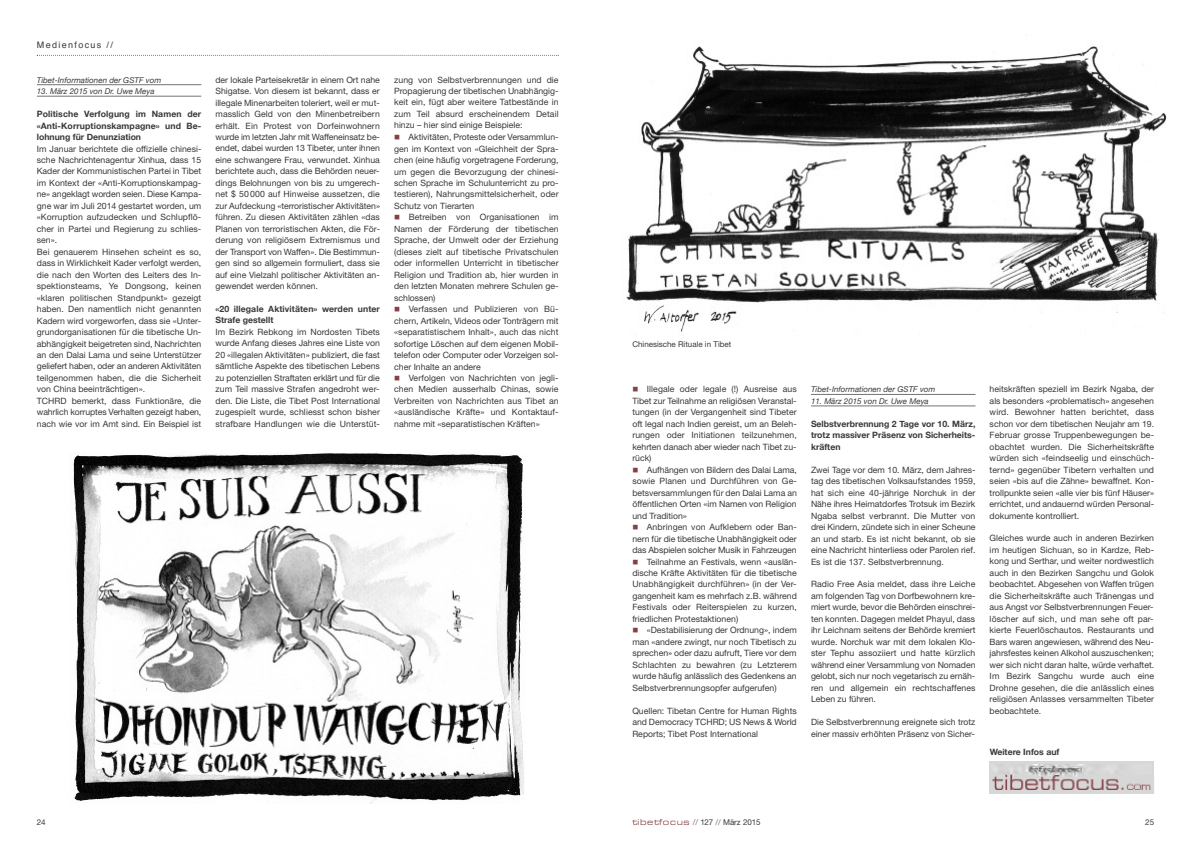
<style>
.page{position:relative;width:1191px;height:842px;background:#fff}
.page>*{position:absolute;margin:0;border:0;box-sizing:border-box;transform-origin:0 0}
.t1{font:9px "Helvetica";letter-spacing:.15em;color:#39383a}
.t2{font:8.7px/11.5px "Helvetica Neue";color:#39383a;text-align:justify}
.t3{font:700 8.7px/11.5px "Helvetica Neue";color:#39383a;text-align:justify}
.t4{font:italic 8px "Helvetica Neue";color:#39383a}
.t5{font:8px "Helvetica Neue";color:#39383a}
.s1{color:#854246}
.s2{font-family:"Eurostile BQ";font-stretch:expanded;font-size:8.5px;color:#854246}
.s3{color:#747475}
</style>
<div class="page">
<img style="left:626px;top:46px;width:541px;height:286px">
<img style="left:73px;top:452px;width:451px;height:351px">
<svg style="left:37px;top:55px;width:521px;height:1px"></svg>
<hr style="left:37px;top:84px;width:164px;height:1px;background:#747475">
<hr style="left:37px;top:96px;width:164px;height:1px;background:#747475">
<div style="left:989px;top:761px;width:165px;height:33px;background:#d7d7d7"></div>
<img style="left:995px;top:764px;width:89px;height:11px">
<svg style="left:995px;top:789px;width:156px;height:1px"></svg>
<img style="left:992px;top:775px;width:159px;height:14px">
<hr style="left:811px;top:394px;width:164px;height:1px;background:#747475">
<hr style="left:811px;top:406px;width:164px;height:1px;background:#747475">
<p class="t1" style="left:37px;top:40px;width:78px">Medienfocus //</p>
<p class="t4" style="left:37px;top:75px;width:126px">Tibet-Informationen der GSTF vom</p>
<p class="t4" style="left:37px;top:87px;width:119px">13. März 2015 von Dr. Uwe Meya</p>
<p class="t3" style="left:37px;top:108px;width:166px">Politische Verfolgung im Namen der «Anti-Korruptionskampagne» und Be&shy;lohnung für Denunziation</p>
<p class="t2" style="left:37px;top:144px;width:166px;text-align:left">Im Januar berichtete die offizielle chinesi&shy;sche Nachrichtenagentur Xinhua, dass 15<br>Kader der Kommunistischen Partei in Tibet im Kontext der «Anti-Korruptionskampag&shy;ne» angeklagt worden seien. Diese Kampa&shy;gne war im Juli 2014 gestartet worden, um «Korruption aufzudecken und Schlupflö&shy;cher in Partei und Regierung zu schlies&shy;sen».<br>Bei genauerem Hinsehen scheint es so, dass in Wirklichkeit Kader verfolgt werden, die nach den Worten des Leiters des In&shy;spektionsteams, Ye Dongsong, keinen «klaren politischen Standpunkt» gezeigt haben. Den namentlich nicht genannten Kadern wird vorgeworfen, dass sie «Unter&shy;grundorganisationen für die tibetische Un&shy;abhängigkeit beigetreten sind, Nachrichten an den Dalai Lama und seine Unterstützer geliefert haben, oder an anderen Aktivitäten teilgenommen haben, die die Sicherheit von China beeinträchtigen».<br>TCHRD bemerkt, dass Funktionäre, die wahrlich korruptes Verhalten gezeigt haben, nach wie vor im Amt sind. Ein Beispiel ist</p>
<p class="t2" style="left:215px;top:75px;width:166px">der lokale Parteisekretär in einem Ort nahe Shigatse. Von diesem ist bekannt, dass er illegale Minenarbeiten toleriert, weil er mut&shy;masslich Geld von den Minenbetreibern erhält. Ein Protest von Dorfeinwohnern wurde im letzten Jahr mit Waffeneinsatz be&shy;endet, dabei wurden 13 Tibeter, unter ihnen eine schwangere Frau, verwundet. Xinhua berichtete auch, dass die Behörden neuer&shy;dings Belohnungen von bis zu umgerech&shy;net $ 50 000 auf Hinweise aussetzen, die zur Aufdeckung «terroristischer Aktivitäten» führen. Zu diesen Aktivitäten zählen «das Planen von terroristischen Akten, die För&shy;derung von religiösem Extremismus und der Transport von Waffen». Die Bestimmun&shy;gen sind so allgemein formuliert, dass sie auf eine Vielzahl politischer Aktivitäten an&shy;gewendet werden können.</p>
<p class="t3" style="left:215px;top:303px;width:166px">«20 illegale Aktivitäten» werden unter<br>Strafe gestellt</p>
<p class="t2" style="left:215px;top:327px;width:166px">Im Bezirk Rebkong im Nordosten Tibets wurde Anfang dieses Jahres eine Liste von 20 «illegalen Aktivitäten» publiziert, die fast sämtliche Aspekte des tibetischen Lebens zu potenziellen Straftaten erklärt und für die zum Teil massive Strafen angedroht wer&shy;den. Die Liste, die Tibet Post International zugespielt wurde, schliesst schon bisher strafbare Handlungen wie die Unterstüt-</p>
<p class="t2" style="left:394px;top:75px;width:166px">zung von Selbstverbrennungen und die Propagierung der tibetischen Unabhängig&shy;keit ein, fügt aber weitere Tatbestände in zum Teil absurd erscheinendem Detail hinzu – hier sind einige Beispiele:</p>
<p class="t2" style="left:394px;top:132px;width:166px"><span class="s1">■</span> Aktivitäten, Proteste oder Versammlun&shy;gen im Kontext von «Gleichheit der Spra&shy;chen (eine häufig vorgetragene Forderung, um gegen die Bevorzugung der chinesi&shy;schen Sprache im Schulunterricht zu pro&shy;testieren), Nahrungsmittelsicherheit, oder Schutz von Tierarten</p>
<p class="t2" style="left:394px;top:212px;width:166px"><span class="s1">■</span> Betreiben von Organisationen im Namen der Förderung der tibetischen Sprache, der Umwelt oder der Erziehung (dieses zielt auf tibetische Privatschulen oder informellen Unterricht in tibetischer Religion und Tradition ab, hier wurden in den letzten Monaten mehrere Schulen ge&shy;schlossen)</p>
<p class="t2" style="left:394px;top:304px;width:166px"><span class="s1">■</span> Verfassen und Publizieren von Bü&shy;chern, Artikeln, Videos oder Tonträgern mit «separatistischem Inhalt», auch das nicht sofortige Löschen auf dem eigenen Mobil&shy;telefon oder Computer oder Vorzeigen sol&shy;cher Inhalte an andere</p>
<p class="t2" style="left:394px;top:373px;width:166px"><span class="s1">■</span> Verfolgen von Nachrichten von jegli&shy;chen Medien ausserhalb Chinas, sowie Verbreiten von Nachrichten aus Tibet an «ausländische Kräfte» und Kontaktauf&shy;nahme mit «separatistischen Kräften»</p>
<p class="t5" style="left:632px;top:341px;width:100px">Chinesische Rituale in Tibet</p>
<p class="t2" style="left:632px;top:384px;width:166px"><span class="s1">■</span> Illegale oder legale (!) Ausreise aus Tibet zur Teilnahme an religiösen Veranstal&shy;tungen (in der Vergangenheit sind Tibeter oft legal nach Indien gereist, um an Beleh&shy;rungen oder Initiationen teilzunehmen, kehrten danach aber wieder nach Tibet zu&shy;rück)</p>
<p class="t2" style="left:632px;top:465px;width:166px"><span class="s1">■</span> Aufhängen von Bildern des Dalai Lama, sowie Planen und Durchführen von Ge&shy;betsversammlungen für den Dalai Lama an öffentlichen Orten «im Namen von Religion und Tradition»</p>
<p class="t2" style="left:632px;top:522px;width:166px"><span class="s1">■</span> Anbringen von Aufklebern oder Ban&shy;nern für die tibetische Unabhängigkeit oder das Abspielen solcher Musik in Fahrzeugen</p>
<p class="t2" style="left:632px;top:556px;width:166px"><span class="s1">■</span> Teilnahme an Festivals, wenn «auslän&shy;dische Kräfte Aktivitäten für die tibetische Unabhängigkeit durchführen» (in der Ver&shy;gangenheit kam es mehrfach z.B. während Festivals oder Reiterspielen zu kurzen, friedlichen Protestaktionen)</p>
<p class="t2" style="left:632px;top:625px;width:166px"><span class="s1">■</span> «Destabilisierung der Ordnung», indem man «andere zwingt, nur noch Tibetisch zu sprechen» oder dazu aufruft, Tiere vor dem Schlachten zu bewahren (zu Letzterem wurde häufig anlässlich des Gedenkens an Selbstverbrennungsopfer aufgerufen)</p>
<p class="t2" style="left:632px;top:706px;width:166px">Quellen: Tibetan Centre for Human Rights and Democracy TCHRD; US News &amp; World Reports; Tibet Post International</p>
<p class="t4" style="left:811px;top:385px;width:126px">Tibet-Informationen der GSTF vom</p>
<p class="t4" style="left:811px;top:396px;width:119px">11. März 2015 von Dr. Uwe Meya</p>
<p class="t3" style="left:811px;top:418px;width:166px">Selbstverbrennung 2 Tage vor 10. März, trotz massiver Präsenz von Sicherheits&shy;kräften</p>
<p class="t2" style="left:811px;top:465px;width:166px">Zwei Tage vor dem 10. März, dem Jahres&shy;tag des tibetischen Volksaufstandes 1959, hat sich eine 40-jährige Norchuk in der Nähe ihres Heimatdorfes Trotsuk im Bezirk Ngaba selbst verbrannt. Die Mutter von drei Kindern, zündete sich in einer Scheune an und starb. Es ist nicht bekannt, ob sie eine Nachricht hinterliess oder Parolen rief.<br>Es ist die 137. Selbstverbrennung.</p>
<p class="t2" style="left:811px;top:579px;width:166px">Radio Free Asia meldet, dass ihre Leiche am folgenden Tag von Dorfbewohnern kre&shy;miert wurde, bevor die Behörden einschrei&shy;ten konnten. Dagegen meldet Phayul, dass ihr Leichnam seitens der Behörde kremiert wurde. Norchuk war mit dem lokalen Klo&shy;ster Tephu assoziiert und hatte kürzlich während einer Versammlung von Nomaden gelobt, sich nur noch vegetarisch zu ernäh&shy;ren und allgemein ein rechtschaffenes Leben zu führen.</p>
<p class="t2" style="left:811px;top:717px;width:166px">Die Selbstverbrennung ereignete sich trotz einer massiv erhöhten Präsenz von Sicher-</p>
<p class="t2" style="left:989px;top:384px;width:166px">heitskräften speziell im Bezirk Ngaba, der als besonders «problematisch» angesehen wird. Bewohner hatten berichtet, dass schon vor dem tibetischen Neujahr am 19.<br>Februar grosse Truppenbewegungen be&shy;obachtet wurden. Die Sicherheitskräfte würden sich «feindseelig und einschüch&shy;ternd» gegenüber Tibetern verhalten und seien «bis auf die Zähne» bewaffnet. Kon&shy;trollpunkte seien «alle vier bis fünf Häuser» errichtet, und andauernd würden Personal&shy;dokumente kontrolliert.</p>
<p class="t2" style="left:989px;top:533px;width:166px">Gleiches wurde auch in anderen Bezirken im heutigen Sichuan, so in Kardze, Reb&shy;kong und Serthar, und weiter nordwestlich auch in den Bezirken Sangchu und Golok beobachtet. Abgesehen von Waffen trügen die Sicherheitskräfte auch Tränengas und aus Angst vor Selbstverbrennungen Feuer&shy;löscher auf sich, und man sehe oft par&shy;kierte Feuerlöschautos. Restaurants und Bars waren angewiesen, während des Neu&shy;jahrsfestes keinen Alkohol auszuschenken; wer sich nicht daran halte, würde verhaftet.<br>Im Bezirk Sangchu wurde auch eine Drohne gesehen, die die anlässlich eines religiösen Anlasses versammelten Tibeter beobachtete.</p>
<p class="t3" style="left:989px;top:745px;width:71px">Weitere Infos auf</p>
<p class="t5" style="left:37px;top:819px;width:10px">24</p>
<p class="t5" style="left:632px;top:819px;width:130px"><span class="s2">tibetfocus</span> <span class="s3">//</span> 127 <span class="s3">//</span> März 2015</p>
<p class="t5" style="left:1145px;top:819px;width:10px">25</p>
</div>
